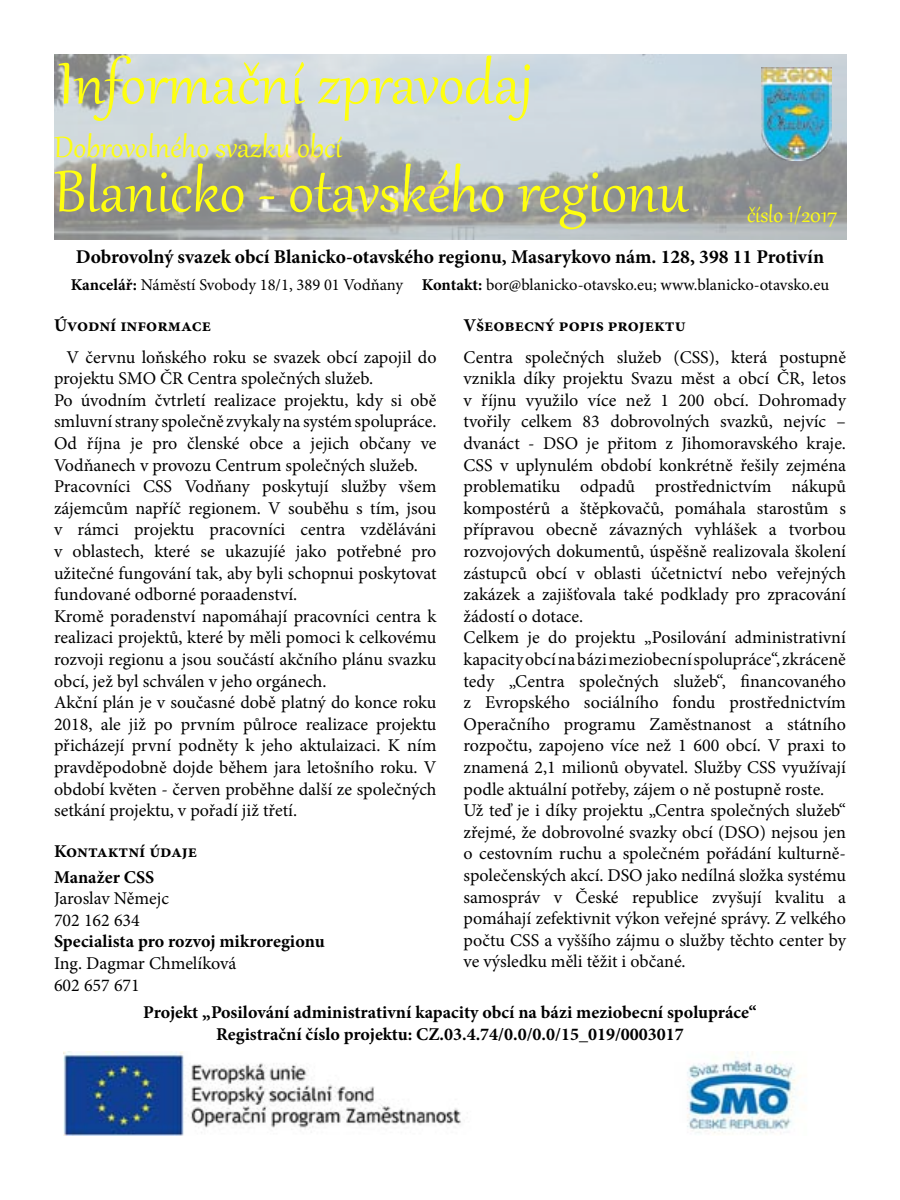
<style>
.page{position:relative;width:900px;height:1200px;background:#fff}
.page>*{position:absolute;margin:0;border:0;box-sizing:border-box;transform-origin:0 0}
.t1{font:72px "Gabriola";color:#ffff0f}
.t2{font:36px "Gabriola";color:#ffff0f}
.t3{font:27px "Gabriola";color:#ffff12}
.t4{font:700 19.5px "Minion Pro";color:#000}
.t5{font:18px/21.6px "Minion Pro";color:#000}
.t6{font:700 18px/21.6px "Minion Pro";color:#000;text-align:center}
.t7{font:16.5px "Minion Pro";letter-spacing:-.005em;color:#000}
.s1{font-weight:700}
</style>
<div class="page">
<img style="left:54px;top:54px;width:792px;height:186px">
<img style="left:64px;top:1052px;width:736px;height:84px">
<img style="left:761px;top:67px;width:71px;height:93px">
<h1 class="t1" style="left:58px;top:36px;width:476px">Informační zpravodaj</h1>
<h2 class="t2" style="left:54px;top:124px;width:290px">Dobrovolného svazku obcí</h2>
<h1 class="t1" style="left:54px;top:144px;width:635px">Blanicko - otavského regionu</h1>
<h3 class="t3" style="left:747px;top:197px;width:92px">číslo 1/2017</h3>
<p class="t4" style="left:76px;top:243px;width:750px">Dobrovolný svazek obcí Blanicko-otavského regionu, Masarykovo nám. 128, 398 11 Protivín</p>
<p class="t7" style="left:71px;top:274px;width:760px"><span class="s1">Kancelář:</span> Náměstí Svobody 18/1, 389 01 Vodňany <span class="s1">Kontakt:</span> bor@blanicko-otavsko.eu; www.blanicko-otavsko.eu</p>
<p class="t6" style="left:54px;top:314px;width:159px">Úvodní informace</p>
<p class="t5" style="left:54px;top:346px;width:384px;text-indent:13px">V červnu loňského roku se svazek obcí zapojil do projektu SMO ČR Centra společných služeb.<br>Po úvodním čvtrletí realizace projektu, kdy si obě smluvní strany společně zvykaly na systém spolupráce.<br>Od října je pro členské obce a jejich občany ve Vodňanech v provozu Centrum společných služeb.<br>Pracovníci CSS Vodňany poskytují služby všem zájemcům napříč regionem. V souběhu s tím, jsou v rámci projektu pracovníci centra vzděláváni v oblastech, které se ukazujíé jako potřebné pro užitečné fungování tak, aby byli schopnui poskytovat fundované odborné poraadenství.<br>Kromě poradenství napomáhají pracovníci centra k realizaci projektů, které by měli pomoci k celkovému rozvoji regionu a jsou součástí akčního plánu svazku obcí, jež byl schválen v jeho orgánech.<br>Akční plán je v současné době platný do konce roku 2018, ale již po prvním půlroce realizace projektu přicházejí první podněty k jeho aktulaizaci. K ním pravděpodobně dojde během jara letošního roku. V období květen - červen proběhne další ze společných setkání projektu, v pořadí již třetí.</p>
<p class="t6" style="left:54px;top:840px;width:145px">Kontaktní údaje</p>
<p class="t6" style="left:54px;top:866px;width:102px">Manažer CSS</p>
<p class="t5" style="left:54px;top:888px;width:117px">Jaroslav Němejc<br>702 162 634</p>
<p class="t6" style="left:54px;top:931px;width:272px">Specialista pro rozvoj mikroregionu</p>
<p class="t5" style="left:54px;top:953px;width:184px">Ing. Dagmar Chmelíková<br>602 657 671</p>
<p class="t6" style="left:464px;top:314px;width:224px">Všeobecný popis projektu</p>
<p class="t5" style="left:464px;top:346px;width:384px">Centra společných služeb (CSS), která postupně vznikla díky projektu Svazu měst a obcí ČR, letos v říjnu využilo více než 1 200 obcí. Dohromady tvořily celkem 83 dobrovolných svazků, nejvíc – dvanáct - DSO je přitom z Jihomoravského kraje.<br>CSS v uplynulém období konkrétně řešily zejména problematiku odpadů prostřednictvím nákupů kompostérů a štěpkovačů, pomáhala starostům s přípravou obecně závazných vyhlášek a tvorbou rozvojových dokumentů, úspěšně realizovala školení zástupců obcí v oblasti účetnictví nebo veřejných zakázek a zajišťovala také podklady pro zpracování žádostí o dotace.<br>Celkem je do projektu „Posilování administrativní kapacity obcí na bázi meziobecní spolupráce“, zkráceně tedy „Centra společných služeb“, financovaného z Evropského sociálního fondu prostřednictvím Operačního programu Zaměstnanost a státního rozpočtu, zapojeno více než 1 600 obcí. V praxi to znamená 2,1 milionů obyvatel. Služby CSS využívají podle aktuální potřeby, zájem o ně postupně roste.<br>Už teď je i díky projektu „Centra společných služeb“ zřejmé, že dobrovolné svazky obcí (DSO) nejsou jen o cestovním ruchu a společném pořádání kulturně&shy;společenských akcí. DSO jako nedílná složka systému samospráv v České republice zvyšují kvalitu a pomáhají zefektivnit výkon veřejné správy. Z velkého počtu CSS a vyššího zájmu o služby těchto center by ve výsledku měli těžit i občané.</p>
<p class="t6" style="left:143px;top:1001px;width:615px">Projekt „Posilování administrativní kapacity obcí na bázi meziobecní spolupráce“<br>Registrační číslo projektu: CZ.03.4.74/0.0/0.0/15_019/0003017</p>
</div>
